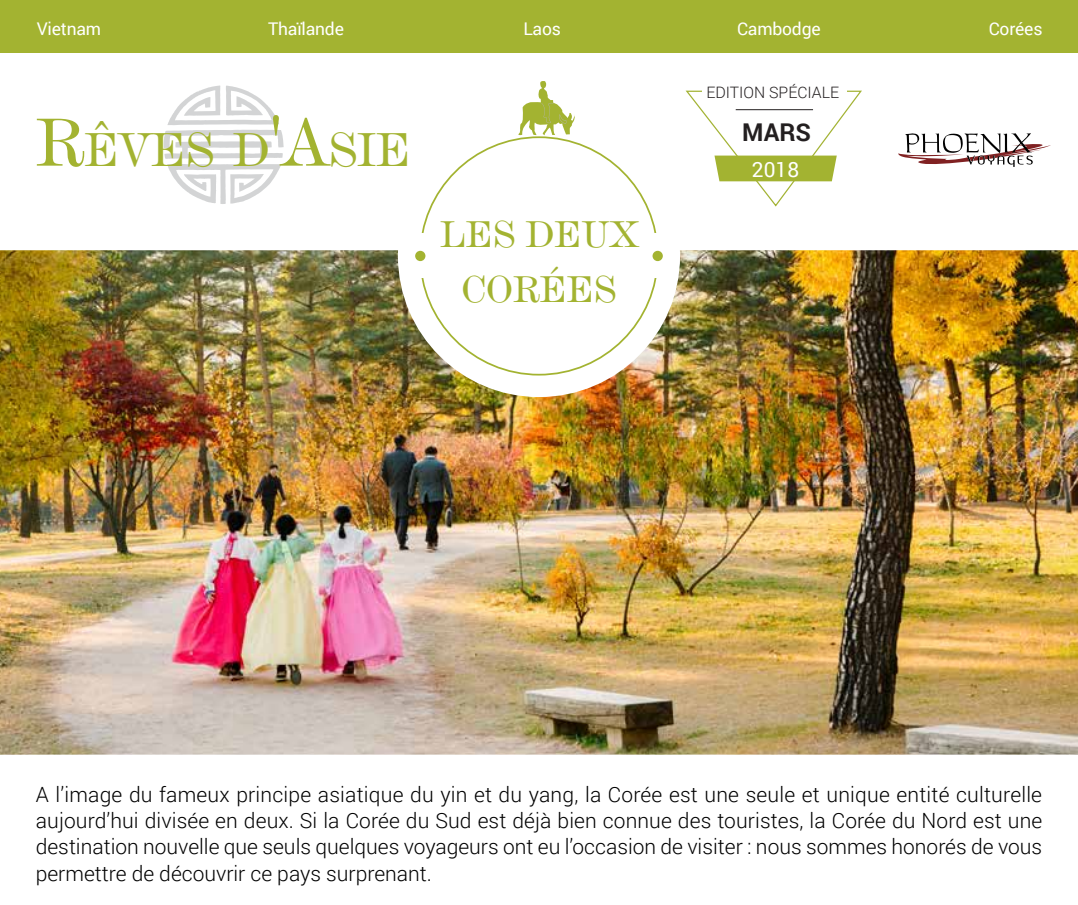
<style>
.page{position:relative;width:1078px;height:905px;background:#fff}
.page>*{position:absolute;margin:0;border:0;box-sizing:border-box;transform-origin:0 0}
.t1{font:49.52px "De Vinne BT Text";color:#a3b331}
.t2{font:38.85px/54.4px "De Vinne BT Text";color:#a3b331;text-align:center}
.t3{font:700 24.5px "Roboto";color:#231f20}
.t4{font:300 21px/26.2px "Roboto";color:#000;text-align:justify}
.t5{font:21px "Roboto";color:#fff}
.t6{font:17.5px "Roboto";letter-spacing:-.01em;color:#fff}
.t7{font:300 15.75px "Roboto";color:#231f20}
.s1{font-size:70.88px}
</style>
<div class="page">
<svg style="left:164px;top:85px;width:120px;height:119px"></svg>
<svg style="left:518px;top:81px;width:57px;height:54px"></svg>
<svg style="left:898px;top:133px;width:153px;height:34px"></svg>
<svg style="left:685px;top:90px;width:177px;height:117px"></svg>
<hr style="left:736px;top:109px;width:77px;height:1px;background:#231f20">
<img style="left:0;top:250px;width:1078px;height:504px">
<div style="left:0;top:0;width:1078px;height:53px;background:#a3b331"></div>
<p class="t6" style="left:37px;top:17px;width:66px">Vietnam</p>
<p class="t6" style="left:268px;top:17px;width:77px">Thaïlande</p>
<p class="t6" style="left:523px;top:17px;width:39px">Laos</p>
<p class="t6" style="left:737px;top:17px;width:85px">Cambodge</p>
<p class="t6" style="left:989px;top:17px;width:55px">Corées</p>
<h1 class="t1" style="left:36px;top:119px;width:377px"><span class="s1">R</span>ÊVES D<span class="s1">'A</span>SIE</h1>
<h2 class="t2" style="left:440px;top:206px;width:199px">LES DEUX<br>CORÉES</h2>
<p class="t7" style="left:707px;top:81px;width:134px">EDITION SPÉCIALE</p>
<p class="t3" style="left:742px;top:114px;width:70px">MARS</p>
<p class="t5" style="left:752px;top:155px;width:49px">2018</p>
<p class="t4" style="left:36px;top:780px;width:1008px">A l’image du fameux principe asiatique du yin et du yang, la Corée est une seule et unique entité culturelle aujourd’hui divisée en deux. Si la Corée du Sud est déjà bien connue des touristes, la Corée du Nord est une destination nouvelle que seuls quelques voyageurs ont eu l’occasion de visiter : nous sommes honorés de vous permettre de découvrir ce pays surprenant.</p>
</div>
